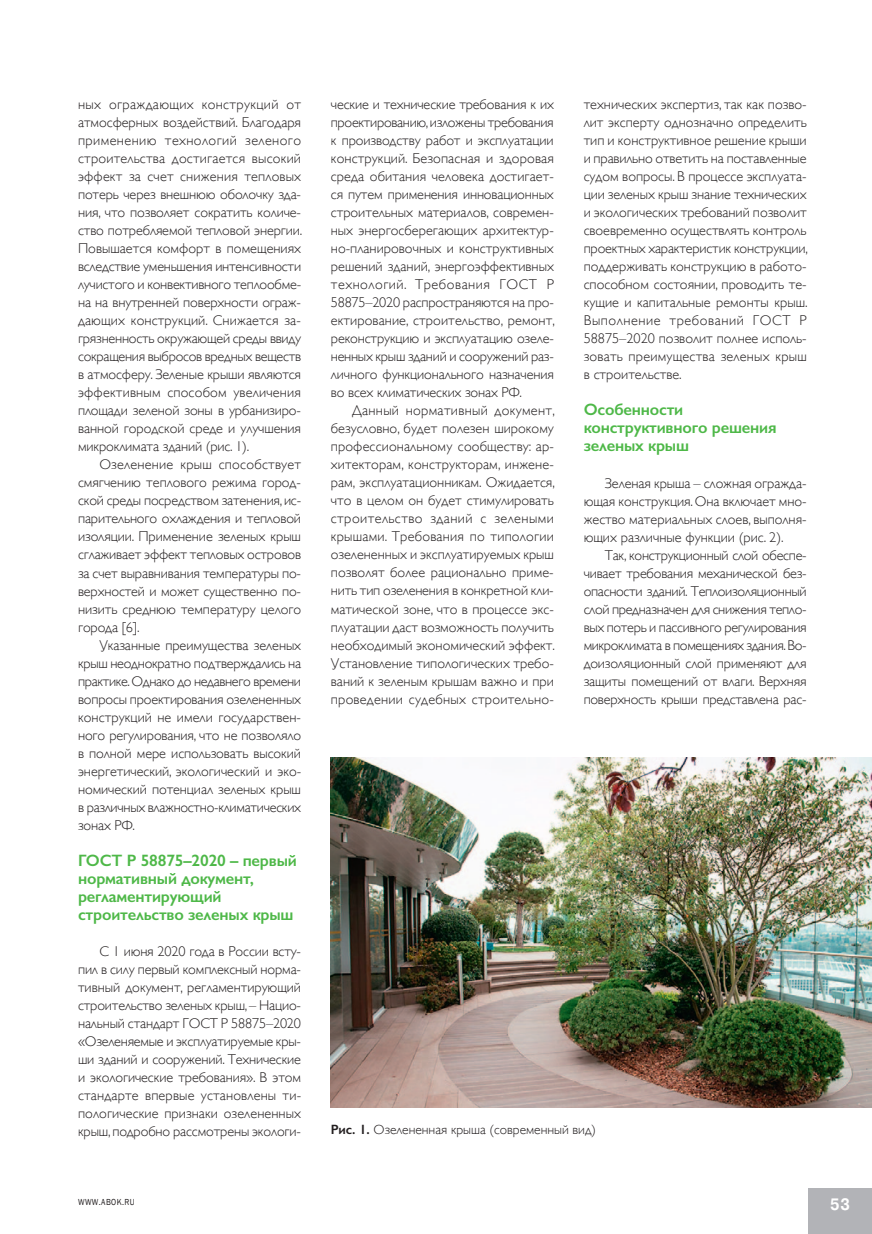
<style>
.page{position:relative;width:872px;height:1234px;background:#fff}
.page>*{position:absolute;margin:0;border:0;box-sizing:border-box;transform-origin:0 0}
.t1{font:600 16.5px/18px "Gill Sans";letter-spacing:-.01em;color:#4eb848}
.t2{font:700 16.5px "Pragmatica";color:#fff;scale:.89 1}
.t3{font:300 14.25px/18px "Gill Sans";letter-spacing:-.005em;color:#231f20;text-align:justify}
.t4{font:300 13.5px "Gill Sans";color:#231f20}
.t5{font:9px "Franklin Gothic";letter-spacing:.05em;color:#231f20;scale:.89 1}
.s1{font-weight:600}
</style>
<div class="page">
<div style="left:808px;top:1188px;width:64px;height:45px;background:#b2b3b7"></div>
<img style="left:330px;top:757px;width:542px;height:350px">
<p class="t3" style="left:78px;top:95px;width:226px">ных ограждающих конструкций от атмосферных воздействий. Благодаря применению технологий зеленого строительства достигается высокий эффект за счет снижения тепловых потерь через внешнюю оболочку зда&shy;ния, что позволяет сократить количе&shy;ство потребляемой тепловой энергии.<br>Повышается комфорт в помещениях вследствие уменьшения интенсивности лучистого и конвективного теплообме&shy;на на внутренней поверхности ограж&shy;дающих конструкций. Снижается за&shy;грязненность окружающей среды ввиду сокращения выбросов вредных веществ в атмосферу. Зеленые крыши являются эффективным способом увеличения площади зеленой зоны в урбанизиро&shy;ванной городской среде и улучшения микроклимата зданий (рис. 1).</p>
<p class="t3" style="left:78px;top:455px;width:225px;text-indent:21px">Озеленение крыш способствует смягчению теплового режима город&shy;ской среды посредством затенения, ис&shy;парительного охлаждения и тепловой изоляции. Применение зеленых крыш сглаживает эффект тепловых островов за счет выравнивания температуры по&shy;верхностей и может существенно по&shy;низить среднюю температуру целого города [6].</p>
<p class="t3" style="left:78px;top:635px;width:225px;text-indent:21px">Указанные преимущества зеленых крыш неоднократно подтверждались на практике. Однако до недавнего времени вопросы проектирования озелененных конструкций не имели государствен&shy;ного регулирования, что не позволяло в полной мере использовать высокий энергетический, экологический и эко&shy;номический потенциал зеленых крыш в различных влажностно-климатических зонах РФ.</p>
<p class="t1" style="left:78px;top:850px;width:220px">ГОСТ Р 58875–2020 – первый нормативный документ, регламентирующий строительство зеленых крыш</p>
<p class="t3" style="left:78px;top:941px;width:225px;text-indent:21px">С 1 июня 2020 года в России всту&shy;пил в силу первый комплексный норма&shy;тивный документ, регламентирующий строительство зеленых крыш, – Нацио&shy;нальный стандарт ГОСТ Р 58875–2020 «Озеленяемые и эксплуатируемые кры&shy;ши зданий и сооружений. Технические и экологические требования». В этом стандарте впервые установлены ти&shy;пологические признаки озелененных крыш, подробно рассмотрены экологи-</p>
<p class="t3" style="left:331px;top:95px;width:226px">ческие и технические требования к их проектированию, изложены требования к производству работ и эксплуатации конструкций. Безопасная и здоровая среда обитания человека достигает&shy;ся путем применения инновационных строительных материалов, современ&shy;ных энергосберегающих архитектур&shy;но-планировочных и конструктивных решений зданий, энергоэффективных технологий. Требования ГОСТ Р 58875–2020 распространяются на про&shy;ектирование, строительство, ремонт, реконструкцию и эксплуатацию озеле&shy;ненных крыш зданий и сооружений раз&shy;личного функционального назначения во всех климатических зонах РФ.</p>
<p class="t3" style="left:331px;top:401px;width:226px;text-indent:21px">Данный нормативный документ, безусловно, будет полезен широкому профессиональному сообществу: ар&shy;хитекторам, конструкторам, инжене&shy;рам, эксплуатационникам. Ожидается, что в целом он будет стимулировать строительство зданий с зелеными крышами. Требования по типологии озелененных и эксплуатируемых крыш позволят более рационально приме&shy;нить тип озеленения в конкретной кли&shy;матической зоне, что в процессе экс&shy;плуатации даст возможность получить необходимый экономический эффект.<br>Установление типологических требо&shy;ваний к зеленым крышам важно и при проведении судебных строительно-</p>
<p class="t3" style="left:583px;top:95px;width:226px">технических экспертиз, так как позво&shy;лит эксперту однозначно определить тип и конструктивное решение крыши и правильно ответить на поставленные судом вопросы. В процессе эксплуата&shy;ции зеленых крыш знание технических и экологических требований позволит своевременно осуществлять контроль проектных характеристик конструкции, поддерживать конструкцию в работо&shy;способном состоянии, проводить те&shy;кущие и капитальные ремонты крыш.<br>Выполнение требований ГОСТ Р 58875–2020 позволит полнее исполь&shy;зовать преимущества зеленых крыш в строительстве.</p>
<p class="t1" style="left:583px;top:400px;width:194px">Особенности конструктивного решения зеленых крыш</p>
<p class="t3" style="left:583px;top:473px;width:224px;text-indent:21px">Зеленая крыша – сложная огражда&shy;ющая конструкция. Она включает мно&shy;жество материальных слоев, выполня&shy;ющих различные функции (рис. 2).</p>
<p class="t3" style="left:583px;top:545px;width:224px;text-indent:21px">Так, конструкционный слой обеспе&shy;чивает требования механической без&shy;опасности зданий. Теплоизоляционный слой предназначен для снижения тепло&shy;вых потерь и пассивного регулирования микроклимата в помещениях здания. Во&shy;доизоляционный слой применяют для защиты помещений от влаги. Верхняя поверхность крыши представлена рас-</p>
<p class="t4" style="left:331px;top:1118px;width:267px"><span class="s1">Рис. 1.</span> Озелененная крыша (современный вид)</p>
<p class="t5" style="left:78px;top:1196px;width:65px">WWW.ABOK.ru</p>
<p class="t2" style="left:830px;top:1193px;width:24px">53</p>
</div>
